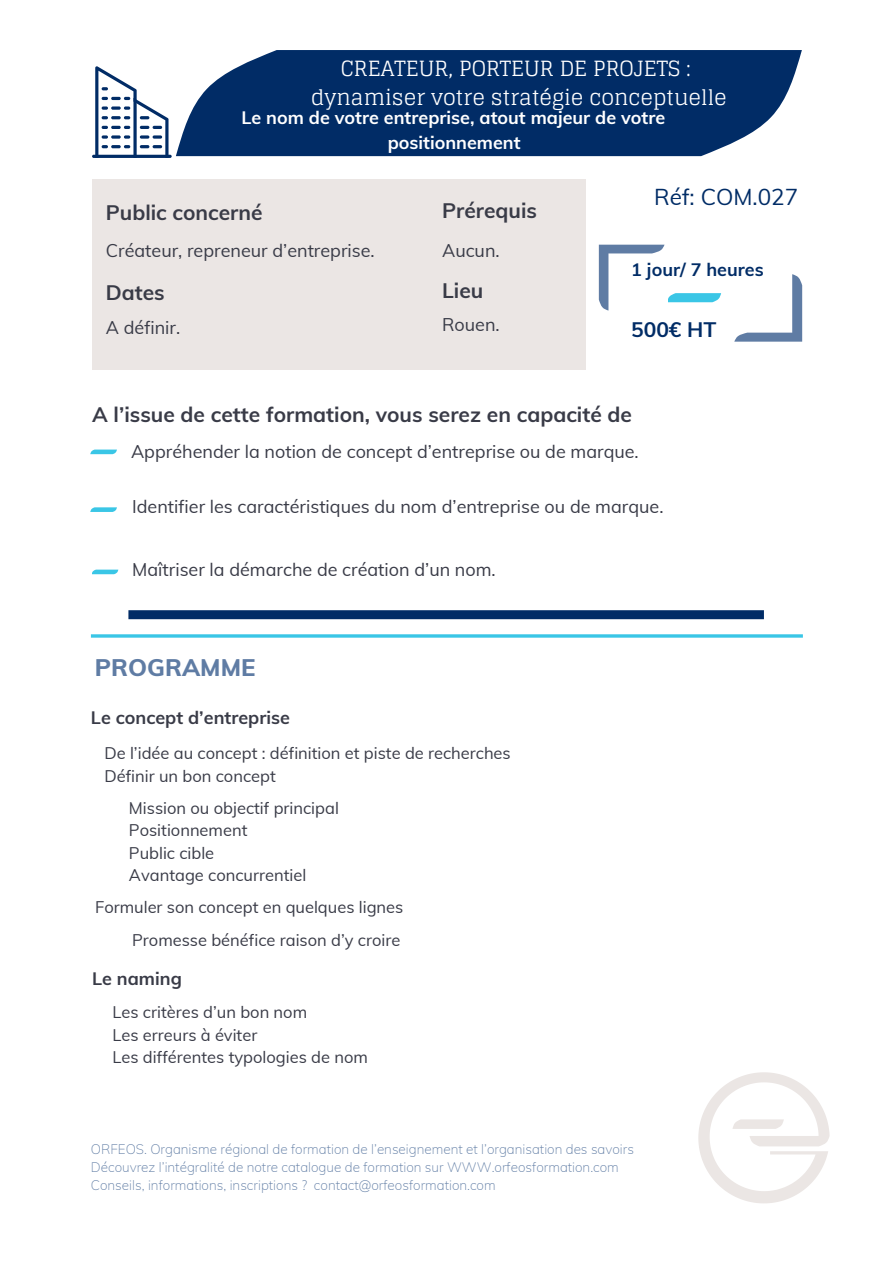
<style>
.page{position:relative;width:893px;height:1264px;background:#fff}
.page>*{position:absolute;margin:0;border:0;box-sizing:border-box;transform-origin:0 0}
.t1{font:800 24px "Muli";color:#5f7ca4}
.t2{font:22.5px "Muli";color:#012c66}
.t3{font:700 21px "Muli";color:#393b47}
.t4{font:21px/29.2px "Glegoo";color:#fff;text-align:center}
.t5{font:700 21px "Muli";color:#012c66}
.t6{font:18px "Muli";color:#393b47}
.t7{font:700 18px/24.8px "Muli";color:#fff;text-align:center}
.t8{font:700 18px "Muli";color:#393b47}
.t9{font:700 18px "Muli";color:#012c66}
.t10{font:16.5px/22.5px "Muli";color:#393b47}
.t11{font:200 13.5px/18px "Muli";color:#5f7ca4}
</style>
<div class="page">
<svg style="left:176px;top:50px;width:625px;height:106px;background:#183f74"></svg>
<div style="left:128px;top:610px;width:635px;height:9px;background:#012c66"></div>
<hr style="left:91px;top:634px;width:711px;height:3px;background:#3ac6e6">
<svg style="left:91px;top:449px;width:26px;height:5px"></svg>
<svg style="left:91px;top:507px;width:26px;height:5px"></svg>
<svg style="left:92px;top:569px;width:26px;height:5px"></svg>
<svg style="left:734px;top:274px;width:68px;height:67px"></svg>
<hr style="left:92px;top:155px;width:80px;height:3px;background:#012c66;border-radius:2px">
<svg style="left:95px;top:66px;width:73px;height:92px"></svg>
<div style="left:92px;top:180px;width:493px;height:190px;background:#ebe6e4"></div>
<svg style="left:598px;top:245px;width:123px;height:65px"></svg>
<svg style="left:698px;top:1072px;width:131px;height:131px"></svg>
<p class="t4" style="left:311px;top:54px;width:417px">CREATEUR, PORTEUR DE PROJETS : dynamiser votre stratégie conceptuelle</p>
<p class="t7" style="left:241px;top:105px;width:425px">Le nom de votre entreprise, atout majeur de votre positionnement</p>
<p class="t3" style="left:106px;top:199px;width:158px">Public concerné</p>
<p class="t6" style="left:106px;top:239px;width:270px">Créateur, repreneur d’entreprise.</p>
<p class="t3" style="left:106px;top:279px;width:60px">Dates</p>
<p class="t6" style="left:106px;top:316px;width:76px">A définir.</p>
<p class="t3" style="left:442px;top:196px;width:96px">Prérequis</p>
<p class="t6" style="left:442px;top:239px;width:59px">Aucun.</p>
<p class="t3" style="left:442px;top:277px;width:43px">Lieu</p>
<p class="t6" style="left:442px;top:313px;width:59px">Rouen.</p>
<h2 class="t2" style="left:654px;top:182px;width:145px">Réf: COM.027</h2>
<p class="t9" style="left:631px;top:258px;width:134px">1 jour/ 7 heures</p>
<p class="t5" style="left:631px;top:316px;width:87px">500€ HT</p>
<p class="t3" style="left:92px;top:400px;width:541px">A l’issue de cette formation, vous serez en capacité de</p>
<p class="t6" style="left:131px;top:440px;width:509px">Appréhender la notion de concept d’entreprise ou de marque.</p>
<p class="t6" style="left:132px;top:495px;width:532px">Identifier les caractéristiques du nom d’entreprise ou de marque.</p>
<p class="t6" style="left:132px;top:558px;width:365px">Maîtriser la démarche de création d’un nom.</p>
<h1 class="t1" style="left:95px;top:652px;width:162px">PROGRAMME</h1>
<p class="t8" style="left:91px;top:705px;width:201px">Le concept d’entreprise</p>
<p class="t10" style="left:104px;top:742px;width:408px">De l’idée au concept : définition et piste de recherches<br>Définir un bon concept</p>
<p class="t10" style="left:129px;top:796px;width:211px">Mission ou objectif principal<br>Positionnement<br>Public cible<br>Avantage concurrentiel</p>
<p class="t10" style="left:95px;top:889px;width:310px;line-height:33.8px;text-align:right">Formuler son concept en quelques lignes<br>Promesse bénéfice raison d’y croire</p>
<p class="t8" style="left:92px;top:966px;width:91px">Le naming</p>
<p class="t10" style="left:112px;top:1000px;width:257px">Les critères d’un bon nom<br>Les erreurs à éviter<br>Les différentes typologies de nom</p>
<p class="t11" style="left:91px;top:1140px;width:544px">ORFEOS. Organisme régional de formation de l’enseignement et l’organisation des savoirs<br>Découvrez l’intégralité de notre catalogue de formation sur WWW.orfeosformation.com<br>Conseils, informations, inscriptions ? contact@orfeosformation.com</p>
</div>
